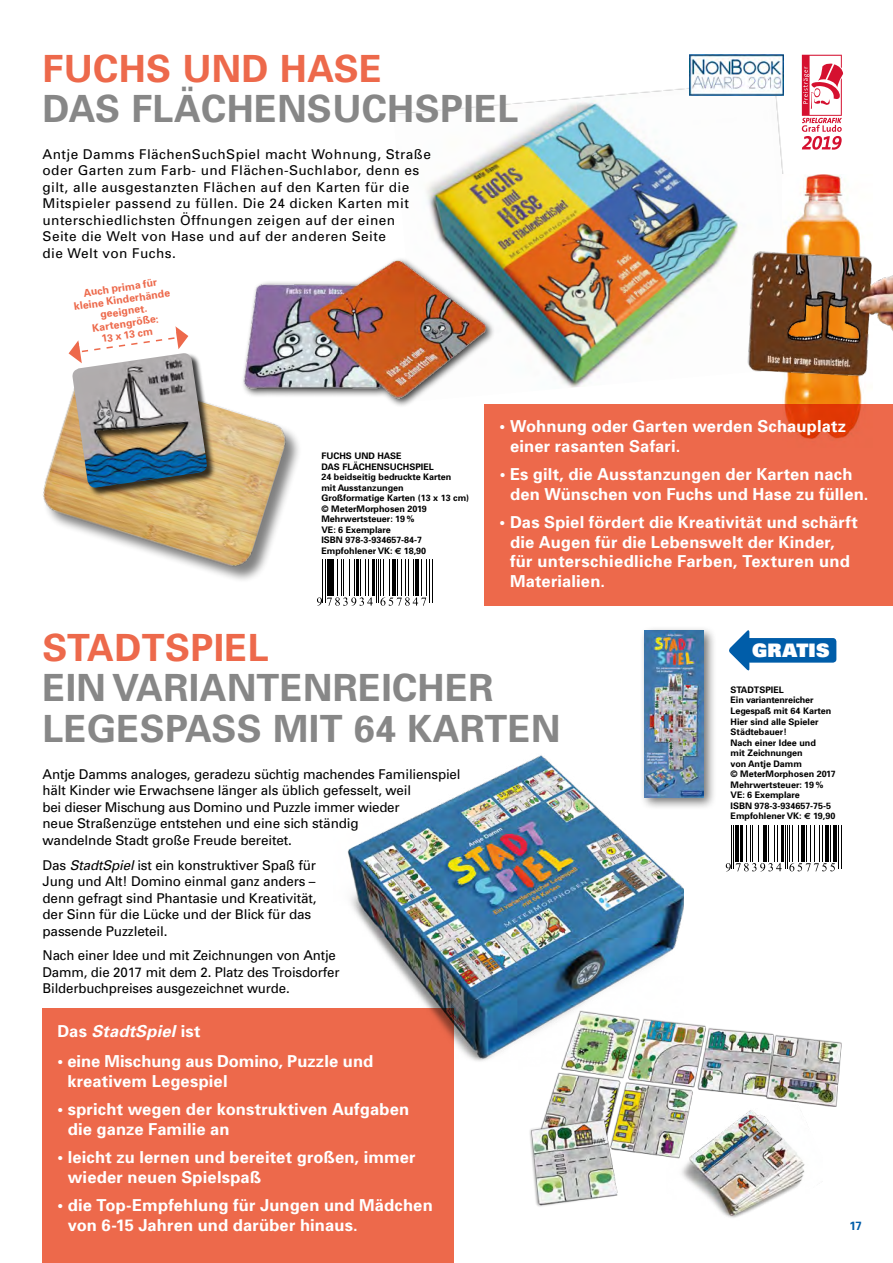
<style>
.page{position:relative;width:893px;height:1263px;background:#fff}
.page>*{position:absolute;margin:0;border:0;box-sizing:border-box;transform-origin:0 0}
.t1{font:700 37.5px/40.5px "Univers";letter-spacing:.01em;color:#878787}
.t2{font:700 37.5px "Univers";letter-spacing:.01em;color:#ed694b}
.t3{font:900 18.6px "Univers";letter-spacing:.015em;color:#fff}
.t4{font:700 16.5px/19.5px "Univers";letter-spacing:.01em;color:#fff}
.t5{font:italic 700 16.5px "Univers";letter-spacing:.01em;color:#fff}
.t6{font:13.5px/16.5px "Univers";letter-spacing:-.01em;color:#000}
.t7{font:13.5px/16.5px "Univers";letter-spacing:.03em;color:#000}
.t8{font:700 12px "Univers";color:#005da9}
.t9{font:700 10.5px/12px "Univers";color:#ed694b;text-align:center}
.t10{font:700 9px/10.5px "Univers";color:#000}
.s1{font-family:"Euro Sans"}
.s2{font-style:italic}
.s3{font-style:normal}
</style>
<div class="page">
<hr style="left:0;top:840px;width:1px;height:163px;background:#ed694b">
<img style="left:347px;top:755px;width:337px;height:306px">
<hr style="left:731px;top:825px;width:1px;height:44px;background:#000">
<hr style="left:733px;top:825px;width:1px;height:44px;background:#000">
<hr style="left:736px;top:825px;width:3px;height:37px;background:#000">
<hr style="left:740px;top:825px;width:2px;height:37px;background:#000">
<hr style="left:746px;top:825px;width:1px;height:37px;background:#000">
<hr style="left:750px;top:825px;width:1px;height:37px;background:#000">
<hr style="left:752px;top:825px;width:1px;height:37px;background:#000">
<hr style="left:758px;top:825px;width:1px;height:37px;background:#000">
<hr style="left:763px;top:825px;width:1px;height:37px;background:#000">
<hr style="left:765px;top:825px;width:2px;height:37px;background:#000">
<hr style="left:768px;top:825px;width:1px;height:37px;background:#000">
<hr style="left:774px;top:825px;width:1px;height:37px;background:#000">
<hr style="left:777px;top:825px;width:1px;height:37px;background:#000">
<hr style="left:781px;top:825px;width:2px;height:37px;background:#000">
<hr style="left:785px;top:825px;width:1px;height:44px;background:#000">
<hr style="left:787px;top:825px;width:1px;height:44px;background:#000">
<hr style="left:789px;top:825px;width:1px;height:37px;background:#000">
<hr style="left:792px;top:825px;width:1px;height:37px;background:#000">
<hr style="left:798px;top:825px;width:1px;height:37px;background:#000">
<hr style="left:801px;top:825px;width:3px;height:37px;background:#000">
<hr style="left:806px;top:825px;width:1px;height:37px;background:#000">
<hr style="left:810px;top:825px;width:1px;height:37px;background:#000">
<hr style="left:814px;top:825px;width:1px;height:37px;background:#000">
<hr style="left:819px;top:825px;width:1px;height:37px;background:#000">
<hr style="left:822px;top:825px;width:1px;height:37px;background:#000">
<hr style="left:826px;top:825px;width:3px;height:37px;background:#000">
<hr style="left:830px;top:825px;width:1px;height:37px;background:#000">
<hr style="left:834px;top:825px;width:3px;height:37px;background:#000">
<hr style="left:838px;top:825px;width:1px;height:44px;background:#000">
<hr style="left:841px;top:825px;width:1px;height:44px;background:#000">
<svg style="left:726px;top:863px;width:56px;height:8px"></svg>
<svg style="left:789px;top:863px;width:46px;height:8px"></svg>
<div style="left:746px;top:638px;width:90px;height:25px;background:#005da9;border-radius:4px"></div>
<svg style="left:729px;top:630px;width:20px;height:41px"></svg>
<div style="left:639px;top:625px;width:78px;height:186px;background:#000;opacity:.55"></div>
<img style="left:644px;top:630px;width:59px;height:167px">
<img style="left:393px;top:80px;width:409px;height:308px">
<img style="left:782px;top:175px;width:80px;height:229px">
<img style="left:733px;top:241px;width:160px;height:139px">
<img style="left:247px;top:230px;width:254px;height:203px">
<img style="left:689px;top:54px;width:94px;height:41px">
<svg style="left:802px;top:55px;width:42px;height:95px"></svg>
<hr style="left:322px;top:559px;width:1px;height:44px;background:#000">
<hr style="left:325px;top:559px;width:1px;height:44px;background:#000">
<hr style="left:327px;top:559px;width:3px;height:37px;background:#000">
<hr style="left:332px;top:559px;width:2px;height:37px;background:#000">
<hr style="left:337px;top:559px;width:1px;height:37px;background:#000">
<hr style="left:341px;top:559px;width:1px;height:37px;background:#000">
<hr style="left:343px;top:559px;width:1px;height:37px;background:#000">
<hr style="left:349px;top:559px;width:1px;height:37px;background:#000">
<hr style="left:354px;top:559px;width:1px;height:37px;background:#000">
<hr style="left:356px;top:559px;width:2px;height:37px;background:#000">
<hr style="left:360px;top:559px;width:1px;height:37px;background:#000">
<hr style="left:365px;top:559px;width:1px;height:37px;background:#000">
<hr style="left:368px;top:559px;width:1px;height:37px;background:#000">
<hr style="left:372px;top:559px;width:2px;height:37px;background:#000">
<hr style="left:376px;top:559px;width:1px;height:44px;background:#000">
<hr style="left:378px;top:559px;width:1px;height:44px;background:#000">
<hr style="left:381px;top:559px;width:1px;height:37px;background:#000">
<hr style="left:383px;top:559px;width:1px;height:37px;background:#000">
<hr style="left:389px;top:559px;width:1px;height:37px;background:#000">
<hr style="left:392px;top:559px;width:3px;height:37px;background:#000">
<hr style="left:397px;top:559px;width:1px;height:37px;background:#000">
<hr style="left:401px;top:559px;width:1px;height:37px;background:#000">
<hr style="left:405px;top:559px;width:1px;height:37px;background:#000">
<hr style="left:408px;top:559px;width:1px;height:37px;background:#000">
<hr style="left:413px;top:559px;width:1px;height:37px;background:#000">
<hr style="left:415px;top:559px;width:4px;height:37px;background:#000">
<hr style="left:421px;top:559px;width:1px;height:37px;background:#000">
<hr style="left:426px;top:559px;width:1px;height:37px;background:#000">
<hr style="left:429px;top:559px;width:1px;height:44px;background:#000">
<hr style="left:432px;top:559px;width:1px;height:44px;background:#000">
<svg style="left:317px;top:597px;width:56px;height:9px"></svg>
<svg style="left:380px;top:597px;width:46px;height:9px"></svg>
<div style="left:43px;top:370px;width:259px;height:213px;background:#000;opacity:.5"></div>
<img style="left:43px;top:348px;width:255px;height:233px">
<div style="left:72px;top:353px;width:144px;height:144px;background:#000;opacity:.75"></div>
<img style="left:71px;top:353px;width:137px;height:136px">
<svg style="left:69px;top:326px;width:119px;height:37px"></svg>
<div style="left:485px;top:404px;width:408px;height:202px;background:#ed694b"></div>
<div style="left:43px;top:1008px;width:411px;height:255px;background:#ed694b"></div>
<img style="left:682px;top:1168px;width:123px;height:50px">
<img style="left:528px;top:996px;width:314px;height:172px">
<img style="left:528px;top:1111px;width:98px;height:96px">
<h1 class="t2" style="left:43px;top:44px;width:341px">FUCHS UND HASE</h1>
<h1 class="t1" style="left:43px;top:87px;width:477px">DAS FLÄCHENSUCHSPIEL</h1>
<p class="t7" style="left:43px;top:146px;width:390px">Antje Damms FlächenSuchSpiel macht Wohnung, Straße oder Garten zum Farb- und Flächen-Suchlabor, denn es gilt, alle ausgestanzten Flächen auf den Karten für die Mitspieler passend zu füllen. Die 24 dicken Karten mit unterschiedlichsten Öffnungen zeigen auf der einen Seite die Welt von Hase und auf der anderen Seite<br>die Welt von Fuchs.</p>
<p class="t9" style="left:71px;top:288px;width:99px;rotate:-8deg">Auch prima für kleine Kinderhände geeignet.<br>Kartengröße:<br>13 x 13 cm</p>
<p class="t10" style="left:321px;top:450px;width:149px">FUCHS UND HASE<br>DAS FLÄCHENSUCHSPIEL<br>24 beidseitig bedruckte Karten<br>mit Ausstanzungen<br>Großformatige Karten (13 x 13 cm) © MeterMorphosen 2019<br>Mehrwertsteuer: 19 %<br>VE: 6 Exemplare<br>ISBN 978-3-934657-84-7<br>Empfohlener VK: <span class="s1">E</span> 18,90</p>
<p class="t4" style="left:510px;top:416px;width:338px;text-indent:-10px">• Wohnung oder Garten werden Schauplatz einer rasanten Safari.</p>
<p class="t4" style="left:510px;top:464px;width:360px;text-indent:-10px">• Es gilt, die Ausstanzungen der Karten nach den Wünschen von Fuchs und Hase zu füllen.</p>
<p class="t4" style="left:510px;top:512px;width:349px;text-indent:-10px">• Das Spiel fördert die Kreativität und schärft die Augen für die Lebenswelt der Kinder, für unterschiedliche Farben, Texturen und Materialien.</p>
<h1 class="t2" style="left:43px;top:623px;width:228px">STADTSPIEL</h1>
<h1 class="t1" style="left:43px;top:667px;width:519px">EIN VARIANTENREICHER<br>LEGESPASS MIT 64 KARTEN</h1>
<p class="t6" style="left:43px;top:766px;width:420px">Antje Damms analoges, geradezu süchtig machendes Familienspiel hält Kinder wie Erwachsene länger als üblich gefesselt, weil<br>bei dieser Mischung aus Domino und Puzzle immer wieder<br>neue Straßenzüge entstehen und eine sich ständig<br>wandelnde Stadt große Freude bereitet.</p>
<p class="t6" style="left:43px;top:856px;width:275px">Das <span class="s2">StadtSpiel</span> ist ein konstruktiver Spaß für Jung und Alt! Domino einmal ganz anders – denn gefragt sind Phantasie und Kreativität, der Sinn für die Lücke und der Blick für das passende Puzzleteil.</p>
<p class="t6" style="left:43px;top:947px;width:299px">Nach einer Idee und mit Zeichnungen von Antje<br>Damm, die 2017 mit dem 2. Platz des Troisdorfer<br>Bilderbuchpreises ausgezeichnet wurde.</p>
<p class="t5" style="left:57px;top:1020px;width:145px"><span class="s3">Das</span> StadtSpiel <span class="s3">ist</span></p>
<p class="t4" style="left:67px;top:1051px;width:307px;text-indent:-10px">• eine Mischung aus Domino, Puzzle und kreativem Legespiel</p>
<p class="t4" style="left:68px;top:1099px;width:343px;text-indent:-10px">• spricht wegen der konstruktiven Aufgaben die ganze Familie an</p>
<p class="t4" style="left:68px;top:1147px;width:349px;text-indent:-10px">• leicht zu lernen und bereitet großen, immer wieder neuen Spielspaß</p>
<p class="t4" style="left:68px;top:1195px;width:366px;text-indent:-10px">• die Top-Empfehlung für Jungen und Mädchen von 6-15 Jahren und darüber hinaus.</p>
<h2 class="t3" style="left:752px;top:638px;width:79px">GRATIS</h2>
<p class="t10" style="left:730px;top:684px;width:107px">STADTSPIEL<br>Ein variantenreicher<br>Legespaß mit 64 Karten<br>Hier sind alle Spieler<br>Städtebauer!<br>Nach einer Idee und<br>mit Zeichnungen<br>von Antje Damm<br>© MeterMorphosen 2017<br>Mehrwertsteuer: 19 %<br>VE: 6 Exemplare<br>ISBN 978-3-934657-75-5<br>Empfohlener VK: <span class="s1">E</span> 19,90</p>
<p class="t8" style="left:850px;top:1218px;width:14px">17</p>
</div>
